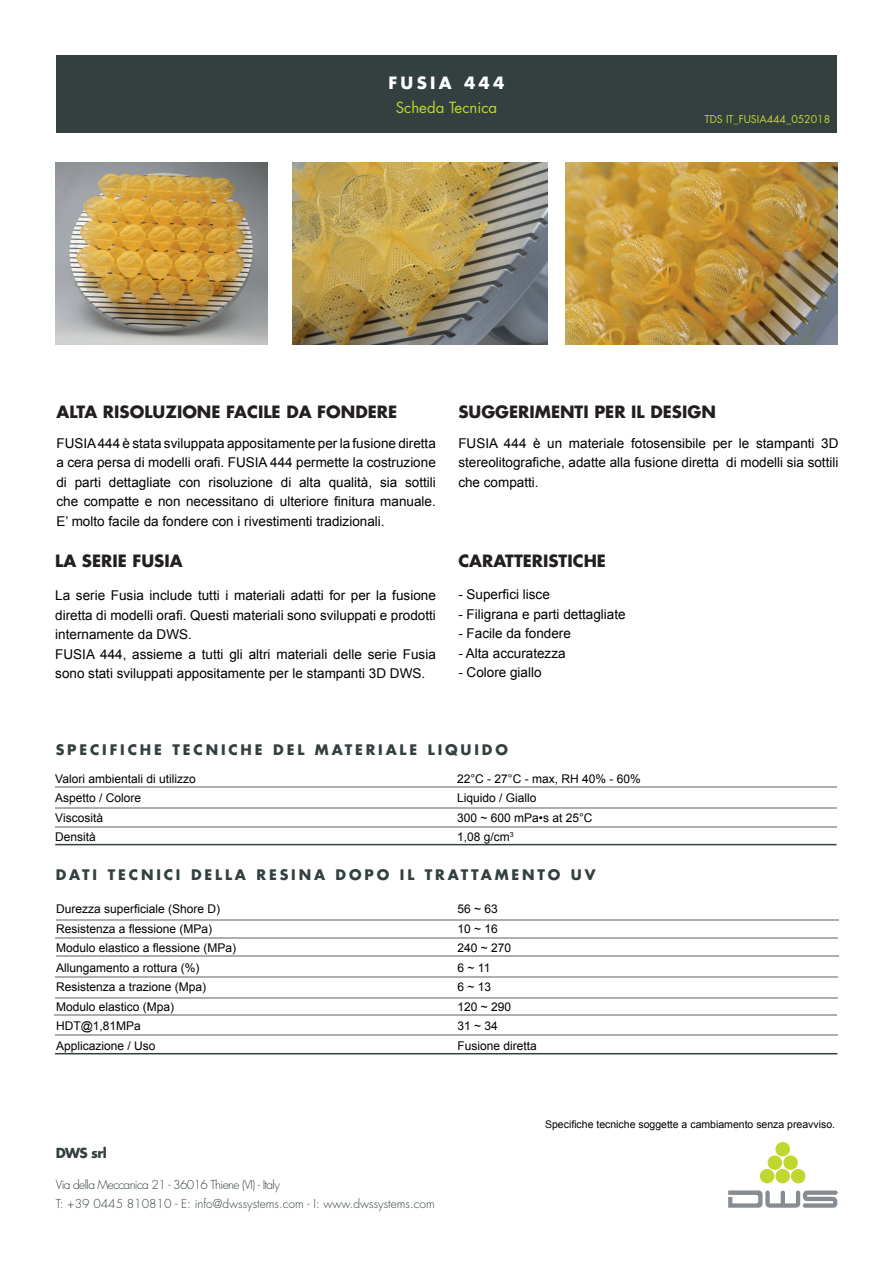
<style>
.page{position:relative;width:893px;height:1263px;background:#fff}
.page>*{position:absolute;margin:0;border:0;box-sizing:border-box;transform-origin:0 0}
.t1{font:700 16.5px "Futura Std";color:#231f20}
.t2{font:700 16.5px "Futura Std";letter-spacing:.2em;color:#fff}
.t3{font:15px "Futura Std";color:#c0d72f}
.t4{font:700 14.25px "Futura Std";letter-spacing:.2em;color:#343f3f}
.t5{font:13.5px/19.5px "Arial";color:#000;text-align:justify}
.t6{font:700 13.5px "Futura Std";letter-spacing:-.05em;color:#343f3f}
.t7{font:12px/19.5px "Arial";color:#000}
.t8{font:300 12px/18.8px "Futura Std";color:#343f3f}
.t9{font:10.5px "Arial";color:#000}
.t10{font:10.5px "Futura Std";color:#c0d72f}
</style>
<div class="page">
<div style="left:56px;top:55px;width:780px;height:78px;background:#343f3f"></div>
<div style="left:776px;top:1169px;width:13px;height:14px;background:#c0d72f;border-radius:50%"></div>
<div style="left:776px;top:1169px;width:14px;height:14px;border:1px solid #c0d72f;border-radius:50%"></div>
<svg style="left:767px;top:1142px;width:31px;height:28px"></svg>
<div style="left:760px;top:1169px;width:14px;height:14px;background:#c0d72f;border-radius:50%"></div>
<div style="left:760px;top:1169px;width:14px;height:14px;border:1px solid #c0d72f;border-radius:50%"></div>
<div style="left:791px;top:1169px;width:14px;height:14px;background:#c0d72f;border-radius:50%"></div>
<div style="left:791px;top:1169px;width:14px;height:14px;border:1px solid #c0d72f;border-radius:50%"></div>
<svg style="left:728px;top:1190px;width:110px;height:18px"></svg>
<hr style="left:55px;top:787px;width:781px;height:1px;background:#adaeae">
<hr style="left:55px;top:997px;width:782px;height:1px;background:#adaeae">
<hr style="left:55px;top:807px;width:781px;height:2px;background:#adaeae">
<hr style="left:54px;top:1015px;width:783px;height:1px;background:#adaeae">
<hr style="left:55px;top:844px;width:781px;height:1px;background:#343f3f">
<img style="left:292px;top:163px;width:255px;height:181px">
<img style="left:55px;top:163px;width:213px;height:181px">
<img style="left:566px;top:163px;width:272px;height:181px">
<hr style="left:56px;top:919px;width:782px;height:1px;background:#adaeae">
<hr style="left:55px;top:937px;width:783px;height:1px;background:#adaeae">
<hr style="left:56px;top:955px;width:782px;height:1px;background:#adaeae">
<hr style="left:55px;top:1053px;width:782px;height:1px;background:#343f3f">
<hr style="left:56px;top:976px;width:782px;height:2px;background:#adaeae">
<hr style="left:55px;top:1034px;width:783px;height:2px;background:#adaeae">
<hr style="left:55px;top:826px;width:781px;height:2px;background:#adaeae">
<p class="t2" style="left:388px;top:72px;width:118px">FUSIA 444</p>
<p class="t3" style="left:396px;top:98px;width:103px">Scheda Tecnica</p>
<p class="t10" style="left:705px;top:113px;width:127px">TDS IT_FUSIA444_052018</p>
<p class="t1" style="left:56px;top:401px;width:342px">ALTA RISOLUZIONE FACILE DA FONDERE</p>
<p class="t1" style="left:458px;top:401px;width:259px">SUGGERIMENTI PER IL DESIGN</p>
<p class="t5" style="left:56px;top:433px;width:381px">FUSIA 444 è stata sviluppata appositamente per la fusione diretta a cera persa di modelli orafi. FUSIA 444 permette la costruzione di parti dettagliate con risoluzione di alta qualità, sia sottili che compatte e non necessitano di ulteriore finitura manuale.<br>E’ molto facile da fondere con i rivestimenti tradizionali.</p>
<p class="t5" style="left:458px;top:433px;width:382px">FUSIA 444 è un materiale fotosensibile per le stampanti 3D stereolitografiche, adatte alla fusione diretta di modelli sia sottili che compatti.</p>
<p class="t1" style="left:55px;top:549px;width:129px">LA SERIE FUSIA</p>
<p class="t1" style="left:458px;top:549px;width:149px">CARATTERISTICHE</p>
<p class="t5" style="left:55px;top:586px;width:382px;text-align:left">La serie Fusia include tutti i materiali adatti for per la fusione diretta di modelli orafi. Questi materiali sono sviluppati e prodotti internamente da DWS.<br>FUSIA 444, assieme a tutti gli altri materiali delle serie Fusia sono stati sviluppati appositamente per le stampanti 3D DWS.</p>
<p class="t5" style="left:458px;top:585px;width:93px">- Superfici lisce</p>
<p class="t5" style="left:458px;top:604px;width:169px">- Filigrana e parti dettagliate</p>
<p class="t5" style="left:458px;top:624px;width:114px">- Facile da fondere</p>
<p class="t5" style="left:458px;top:643px;width:109px">- Alta accuratezza</p>
<p class="t5" style="left:458px;top:663px;width:85px">- Colore giallo</p>
<p class="t4" style="left:56px;top:740px;width:454px">SPECIFICHE TECNICHE DEL MATERIALE LIQUIDO</p>
<p class="t7" style="left:55px;top:769px;width:142px">Valori ambientali di utilizzo<br>Aspetto / Colore<br>Viscosità<br>Densità</p>
<p class="t7" style="left:457px;top:769px;width:185px">22°C - 27°C - max, RH 40% - 60%<br>Liquido / Giallo<br>300 ~ 600 mPa•s at 25°C<br>1,08 g/cm<sup>3</sup></p>
<p class="t4" style="left:56px;top:866px;width:541px">DATI TECNICI DELLA RESINA DOPO IL TRATTAMENTO UV</p>
<p class="t7" style="left:56px;top:899px;width:182px">Durezza superficiale (Shore D)<br>Resistenza a flessione (MPa)<br>Modulo elastico a flessione (MPa)<br>Allungamento a rottura (%)<br>Resistenza a trazione (Mpa)<br>Modulo elastico (Mpa)<br>HDT@1,81MPa<br>Applicazione / Uso</p>
<p class="t7" style="left:458px;top:899px;width:81px">56 ~ 63<br>10 ~ 16<br>240 ~ 270<br>6 ~ 11<br>6 ~ 13<br>120 ~ 290<br>31 ~ 34<br>Fusione diretta</p>
<p class="t6" style="left:56px;top:1143px;width:53px">DWS srl</p>
<p class="t8" style="left:56px;top:1175px;width:381px">Via della Meccanica 21 - 36016 Thiene (VI) - Italy<br>T: +39 0445 810810 - E: info@dwssystems.com - I: www.dwssystems.com</p>
<p class="t9" style="left:545px;top:1117px;width:292px">Specifiche tecniche soggette a cambiamento senza preavviso.</p>
</div>
